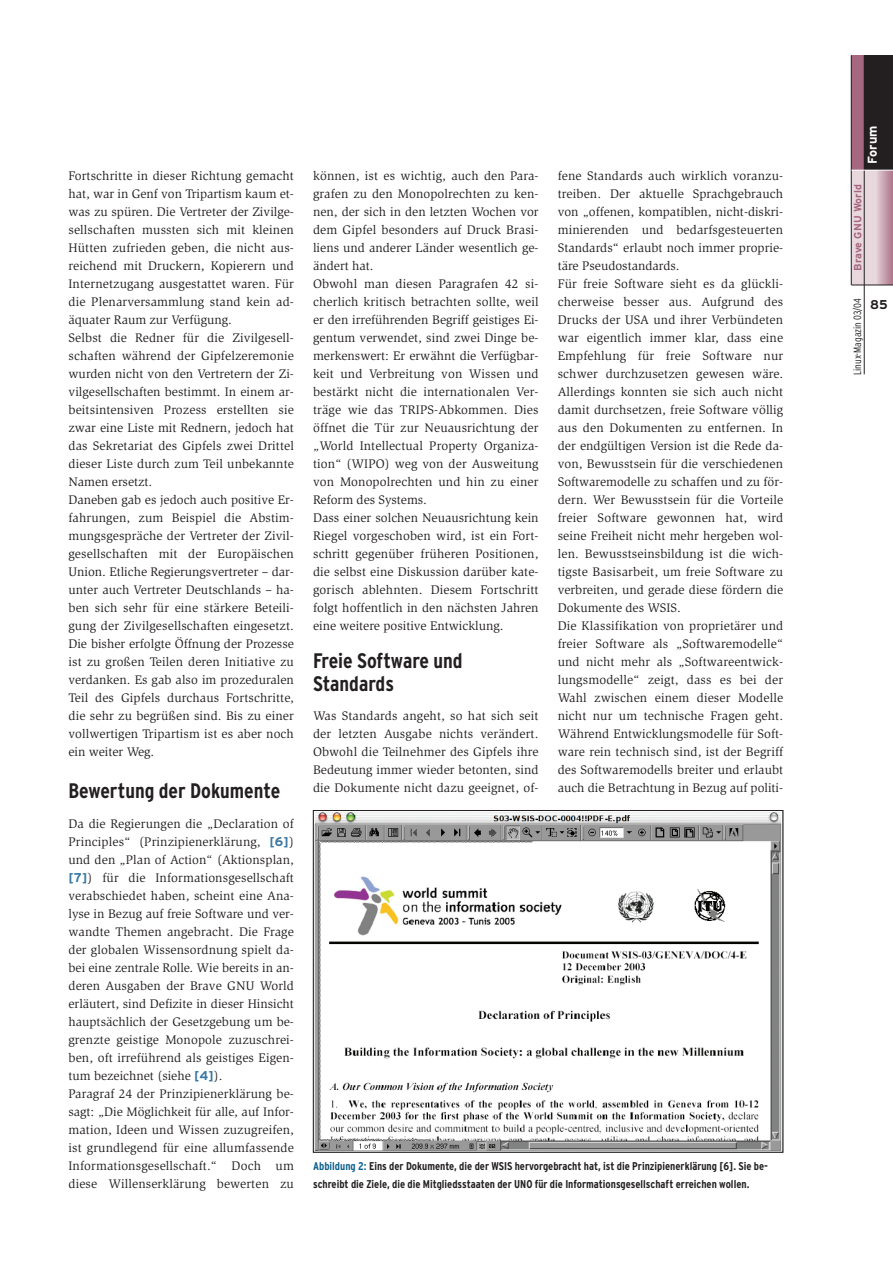
<style>
.page{position:relative;width:893px;height:1262px;background:#fff}
.page>*{position:absolute;margin:0;border:0;box-sizing:border-box;transform-origin:0 0}
.t1{font:700 condensed 21px/22.5px "Interstate";color:#231f20}
.t2{font:12.75px/18px "Slimbach";letter-spacing:.01em;color:#231f20}
.t3{font:700 12.75px "Interstate";color:#fff}
.t4{font:700 12.75px "Interstate";color:#231f20}
.t5{font:700 condensed 11.25px/18px "Interstate";color:#231f20}
.t6{font:300 condensed 10.5px "Interstate";color:#231f20}
.t7{font:700 10.5px "Interstate";color:#a66780}
.s1{font-family:"Interstate";font-weight:700;color:#3978a3}
.s2{color:#0f618e}
</style>
<div class="page">
<div style="left:851px;top:55px;width:41px;height:230px;background:#a66780"></div>
<div style="left:864px;top:55px;width:28px;height:115px;background:#231f20"></div>
<div style="left:851px;top:170px;width:25px;height:115px;background:#e8d8dd"></div>
<svg style="left:876px;top:171px;width:16px;height:114px;background:#c9a5b1"></svg>
<hr style="left:851px;top:55px;width:1px;height:230px;background:#231f20">
<hr style="left:863px;top:55px;width:1px;height:319px;background:#231f20">
<hr style="left:851px;top:170px;width:41px;height:1px;background:#fff">
<hr style="left:851px;top:285px;width:41px;height:1px;background:#231f20">
<img style="left:315px;top:812px;width:466px;height:338px">
<div style="left:313px;top:810px;width:470px;height:342px;border:1px solid #231f20"></div>
<p class="t2" style="left:68px;top:168px;width:227px">Fortschritte in dieser Richtung gemacht hat, war in Genf von Tripartism kaum et&shy;was zu spüren. Die Vertreter der Zivilge&shy;sellschaften mussten sich mit kleinen Hütten zufrieden geben, die nicht aus&shy;reichend mit Druckern, Kopierern und Internetzugang ausgestattet waren. Für die Plenarversammlung stand kein ad&shy;äquater Raum zur Verfügung.<br>Selbst die Redner für die Zivilgesell&shy;schaften während der Gipfelzeremonie wurden nicht von den Vertretern der Zi&shy;vilgesellschaften bestimmt. In einem ar&shy;beitsintensiven Prozess erstellten sie zwar eine Liste mit Rednern, jedoch hat das Sekretariat des Gipfels zwei Drittel dieser Liste durch zum Teil unbekannte Namen ersetzt.<br>Daneben gab es jedoch auch positive Er&shy;fahrungen, zum Beispiel die Abstim&shy;mungsgespräche der Vertreter der Zivil&shy;gesellschaften mit der Europäischen Union. Etliche Regierungsvertreter – dar&shy;unter auch Vertreter Deutschlands – ha&shy;ben sich sehr für eine stärkere Beteili&shy;gung der Zivilgesellschaften eingesetzt.<br>Die bisher erfolgte Öffnung der Prozesse ist zu großen Teilen deren Initiative zu verdanken. Es gab also im prozeduralen Teil des Gipfels durchaus Fortschritte, die sehr zu begrüßen sind. Bis zu einer vollwertigen Tripartism ist es aber noch ein weiter Weg.</p>
<h1 class="t1" style="left:68px;top:781px;width:213px">Bewertung der Dokumente</h1>
<p class="t2" style="left:68px;top:816px;width:227px">Da die Regierungen die „Declaration of Principles“ (Prinzipienerklärung, <span class="s1">[6]</span>) und den „Plan of Action“ (Aktionsplan, <span class="s1">[7]</span>) für die Informationsgesellschaft verabschiedet haben, scheint eine Ana&shy;lyse in Bezug auf freie Software und ver&shy;wandte Themen angebracht. Die Frage der globalen Wissensordnung spielt da&shy;bei eine zentrale Rolle. Wie bereits in an&shy;deren Ausgaben der Brave GNU World erläutert, sind Defizite in dieser Hinsicht hauptsächlich der Gesetzgebung um be&shy;grenzte geistige Monopole zuzuschrei&shy;ben, oft irreführend als geistiges Eigen&shy;tum bezeichnet (siehe <span class="s1">[4]</span>).<br>Paragraf 24 der Prinzipienerklärung be&shy;sagt: „Die Möglichkeit für alle, auf Infor&shy;mation, Ideen und Wissen zuzugreifen, ist grundlegend für eine allumfassende Informationsgesellschaft.“ Doch um diese Willenserklärung bewerten zu</p>
<p class="t2" style="left:313px;top:168px;width:227px">können, ist es wichtig, auch den Para&shy;grafen zu den Monopolrechten zu ken&shy;nen, der sich in den letzten Wochen vor dem Gipfel besonders auf Druck Brasi&shy;liens und anderer Länder wesentlich ge&shy;ändert hat.<br>Obwohl man diesen Paragrafen 42 si&shy;cherlich kritisch betrachten sollte, weil er den irreführenden Begriff geistiges Ei&shy;gentum verwendet, sind zwei Dinge be&shy;merkenswert: Er erwähnt die Verfügbar&shy;keit und Verbreitung von Wissen und bestärkt nicht die internationalen Ver&shy;träge wie das TRIPS-Abkommen. Dies öffnet die Tür zur Neuausrichtung der „World Intellectual Property Organiza&shy;tion“ (WIPO) weg von der Ausweitung von Monopolrechten und hin zu einer Reform des Systems.<br>Dass einer solchen Neuausrichtung kein Riegel vorgeschoben wird, ist ein Fort&shy;schritt gegenüber früheren Positionen, die selbst eine Diskussion darüber kate&shy;gorisch ablehnten. Diesem Fortschritt folgt hoffentlich in den nächsten Jahren eine weitere positive Entwicklung.</p>
<h1 class="t1" style="left:313px;top:651px;width:151px">Freie Software und<br>Standards</h1>
<p class="t2" style="left:313px;top:708px;width:227px;text-align:justify">Was Standards angeht, so hat sich seit der letzten Ausgabe nichts verändert.<br>Obwohl die Teilnehmer des Gipfels ihre Bedeutung immer wieder betonten, sind die Dokumente nicht dazu geeignet, of-</p>
<p class="t2" style="left:557px;top:168px;width:227px">fene Standards auch wirklich voranzu&shy;treiben. Der aktuelle Sprachgebrauch von „offenen, kompatiblen, nicht-diskri&shy;minierenden und bedarfsgesteuerten Standards“ erlaubt noch immer proprie&shy;täre Pseudostandards.<br>Für freie Software sieht es da glückli&shy;cherweise besser aus. Aufgrund des Drucks der USA und ihrer Verbündeten war eigentlich immer klar, dass eine Empfehlung für freie Software nur schwer durchzusetzen gewesen wäre.<br>Allerdings konnten sie sich auch nicht damit durchsetzen, freie Software völlig aus den Dokumenten zu entfernen. In der endgültigen Version ist die Rede da&shy;von, Bewusstsein für die verschiedenen Softwaremodelle zu schaffen und zu för&shy;dern. Wer Bewusstsein für die Vorteile freier Software gewonnen hat, wird seine Freiheit nicht mehr hergeben wol&shy;len. Bewusstseinsbildung ist die wich&shy;tigste Basisarbeit, um freie Software zu verbreiten, und gerade diese fördern die Dokumente des WSIS.<br>Die Klassifikation von proprietärer und freier Software als „Softwaremodelle“ und nicht mehr als „Softwareentwick&shy;lungsmodelle“ zeigt, dass es bei der Wahl zwischen einem dieser Modelle nicht nur um technische Fragen geht.<br>Während Entwicklungsmodelle für Soft&shy;ware rein technisch sind, ist der Begriff des Softwaremodells breiter und erlaubt auch die Betrachtung in Bezug auf politi-</p>
<p class="t5" style="left:313px;top:1158px;width:456px"><span class="s2">Abbildung 2:</span> Eins der Dokumente, die der WSIS hervorgebracht hat, ist die Prinzipienerklärung [6]. Sie be&shy;schreibt die Ziele, die die Mitgliedsstaaten der UNO für die Informationsgesellschaft erreichen wollen.</p>
<p class="t3" style="left:867px;top:164px;width:40px;rotate:-90deg">Forum</p>
<p class="t7" style="left:853px;top:271px;width:88px;rotate:-90deg">Brave GNU World</p>
<p class="t6" style="left:853px;top:375px;width:78px;rotate:-90deg">Linux-Magazin 03/04</p>
<p class="t4" style="left:870px;top:300px;width:19px">85</p>
</div>
